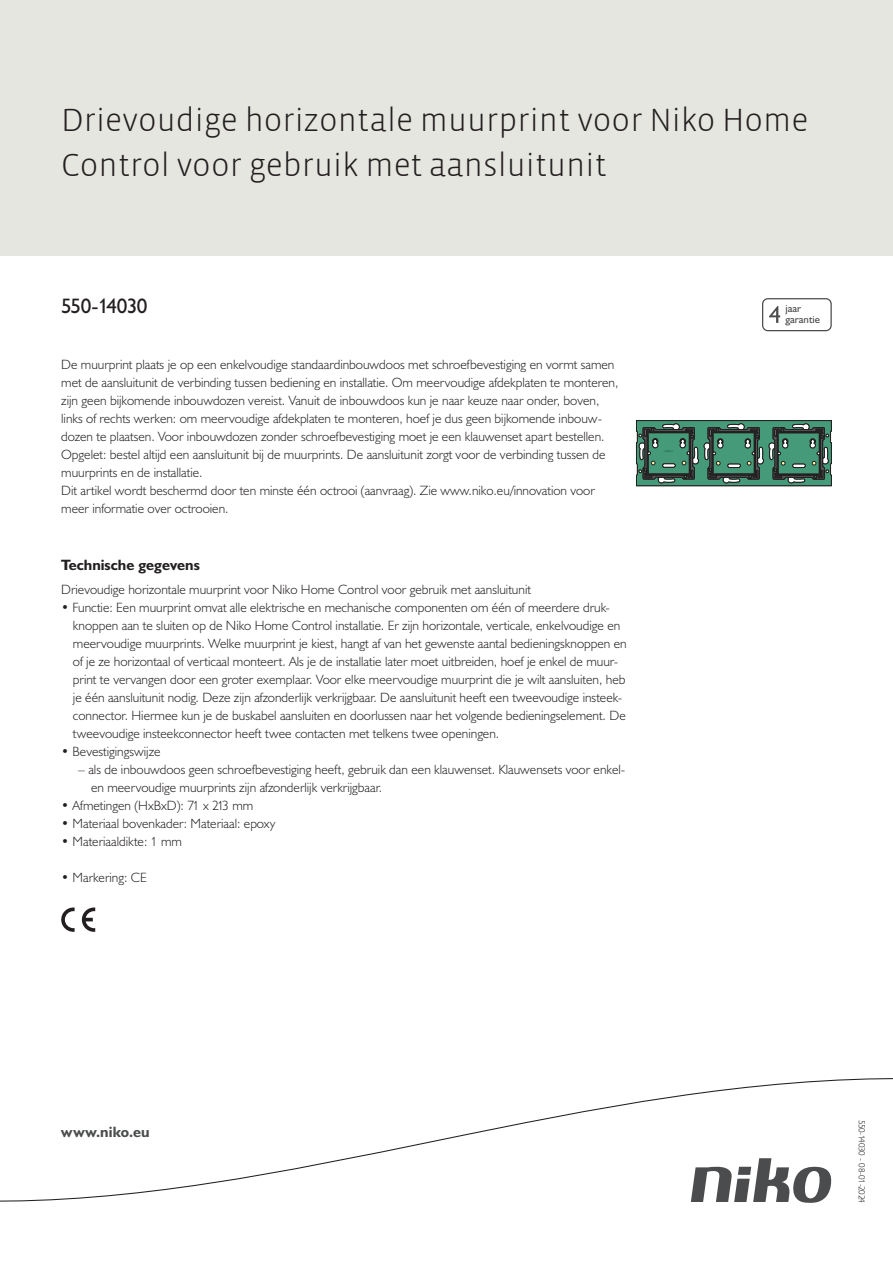
<style>
.page{position:relative;width:893px;height:1263px;background:#fff}
.page>*{position:absolute;margin:0;border:0;box-sizing:border-box;transform-origin:0 0}
.Title_datasheets{font:300 33px/45px "Vista Sans";color:#231f20}
.Article_number{font:21px "Humanist 521 BT";letter-spacing:-.035em;color:#231f20}
.Titles_parts{font:700 15px "Humanist 521 BT";color:#231f20}
.titel_afbeelding{font:700 15px "Humanist 521 BT";letter-spacing:.005em;color:#4b4c4d}
.USP_Bullets{font:300 13.5px/18px "Humanist 521 BT";color:#231f20}
.Platte_tekst_CAB{font:300 13.5px/18px "Humanist 521 BT";color:#231f20}
.USP_Bullets_level_2{font:300 13.5px/18px "Humanist 521 BT";color:#231f20}
.t1{font:10.8px/10.8px "Humanist 521 BT";color:#4b4c4d}
.Revision{font:300 9px "Humanist 521 BT";letter-spacing:-.05em;color:#231f20}
</style>
<div class="page">
<div style="left:0;top:0;width:893px;height:255px;background:#e6e6e0"></div>
<svg style="left:82px;top:907px;width:13px;height:25px"></svg>
<svg style="left:61px;top:907px;width:14px;height:25px"></svg>
<svg style="left:762px;top:298px;width:70px;height:33px"></svg>
<svg style="left:0;top:1078px;width:893px;height:125px"></svg>
<svg style="left:636px;top:420px;width:196px;height:66px;background:#467864"></svg>
<p class="Title_datasheets" style="left:61px;top:98px;width:749px">Drievoudige horizontale muurprint voor Niko Home<br>Control voor gebruik met aansluitunit</p>
<p class="Article_number" style="left:61px;top:293px;width:88px">550-14030</p>
<p class="t1" style="left:785px;top:303px;width:36px">jaar garantie</p>
<p class="Platte_tekst_CAB" style="left:61px;top:355px;width:559px">De muurprint plaats je op een enkelvoudige standaardinbouwdoos met schroefbevestiging en vormt samen met de aansluitunit de verbinding tussen bediening en installatie. Om meervoudige afdekplaten te monteren, zijn geen bijkomende inbouwdozen vereist. Vanuit de inbouwdoos kun je naar keuze naar onder, boven, links of rechts werken: om meervoudige afdekplaten te monteren, hoef je dus geen bijkomende inbouw&shy;dozen te plaatsen. Voor inbouwdozen zonder schroefbevestiging moet je een klauwenset apart bestellen.<br>Opgelet: bestel altijd een aansluitunit bij de muurprints. De aansluitunit zorgt voor de verbinding tussen de muurprints en de installatie.<br>Dit artikel wordt beschermd door ten minste één octrooi (aanvraag). Zie www.niko.eu/innovation voor meer informatie over octrooien.</p>
<p class="Titles_parts" style="left:61px;top:555px;width:140px">Technische gegevens</p>
<p class="Platte_tekst_CAB" style="left:61px;top:580px;width:471px">Drievoudige horizontale muurprint voor Niko Home Control voor gebruik met aansluitunit</p>
<p class="USP_Bullets" style="left:73px;top:598px;width:555px;text-indent:-12px">• Functie: Een muurprint omvat alle elektrische en mechanische componenten om één of meerdere druk&shy;knoppen aan te sluiten op de Niko Home Control installatie. Er zijn horizontale, verticale, enkelvoudige en meervoudige muurprints. Welke muurprint je kiest, hangt af van het gewenste aantal bedieningsknoppen en of je ze horizontaal of verticaal monteert. Als je de installatie later moet uitbreiden, hoef je enkel de muur&shy;print te vervangen door een groter exemplaar. Voor elke meervoudige muurprint die je wilt aansluiten, heb je één aansluitunit nodig. Deze zijn afzonderlijk verkrijgbaar. De aansluitunit heeft een tweevoudige insteek&shy;connector. Hiermee kun je de buskabel aansluiten en doorlussen naar het volgende bedieningselement. De tweevoudige insteekconnector heeft twee contacten met telkens twee openingen.</p>
<p class="USP_Bullets" style="left:61px;top:742px;width:101px">• Bevestigingswijze</p>
<p class="USP_Bullets_level_2" style="left:91px;top:760px;width:536px;text-indent:-13px">– als de inbouwdoos geen schroefbevestiging heeft, gebruik dan een klauwenset. Klauwensets voor enkel&shy;en meervoudige muurprints zijn afzonderlijk verkrijgbaar.</p>
<p class="USP_Bullets" style="left:61px;top:796px;width:194px">• Afmetingen (HxBxD): 71 x 213 mm</p>
<p class="USP_Bullets" style="left:61px;top:814px;width:216px">• Materiaal bovenkader: Materiaal: epoxy</p>
<p class="USP_Bullets" style="left:61px;top:832px;width:122px">• Materiaaldikte: 1 mm</p>
<p class="USP_Bullets" style="left:61px;top:868px;width:87px">• Markering: CE</p>
<p class="titel_afbeelding" style="left:61px;top:1122px;width:90px">www.niko.eu</p>
<p class="Revision" style="left:868px;top:1120px;width:85px;rotate:90deg">550-14030 - 08-01-2024</p>
</div>
